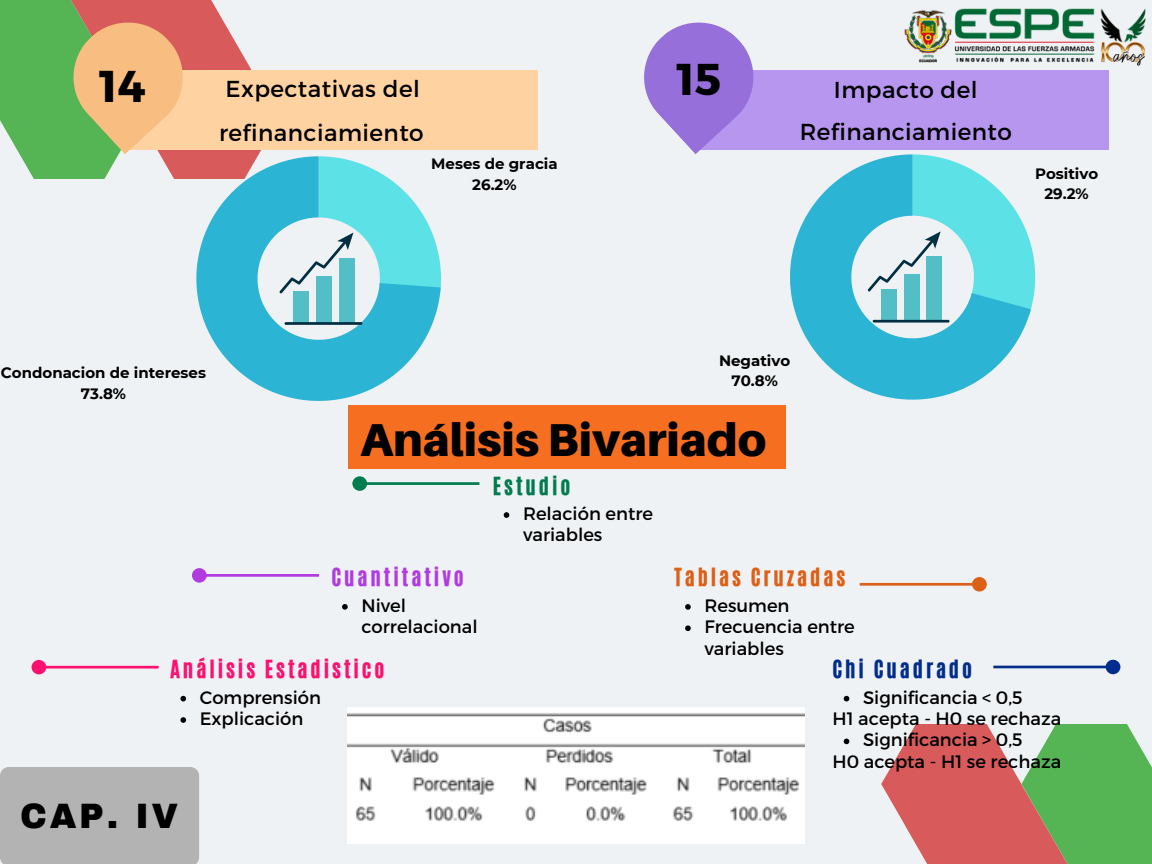
<style>
.page{position:relative;width:1152px;height:864px;background:#eff2f4}
.page>*{position:absolute;margin:0;border:0;box-sizing:border-box;transform-origin:0 0}
.t1{font:900 46.2px "Aileron";color:#000}
.t2{font:700 44.4px "Montserrat";color:#000}
.t3{font:900 34.5px "Archivo";color:#000}
.t4{font:23.1px/43.7px "Montserrat";letter-spacing:.02em;color:#000}
.t5{font:21px "CA Generated";letter-spacing:.14em;color:#fc1170}
.t6{font:21px "CA Generated";letter-spacing:.14em;color:#dd6017}
.t7{font:21px "CA Generated";letter-spacing:.14em;color:#b03ce1}
.t8{font:21px "CA Generated";letter-spacing:.14em;color:#022d8c}
.t9{font:21px "CA Generated";letter-spacing:.14em;color:#027c4f}
.t10{font:18px/21.3px "Montserrat";color:#000}
.t11{font:700 15px/21px "Montserrat";color:#000;text-align:center}
</style>
<div class="page">
<img style="left:904px;top:8px;width:242px;height:58px">
<svg style="left:881px;top:724px;width:271px;height:140px;background:#a8936d"></svg>
<div style="left:0;top:767px;width:199px;height:97px;background:#b3b3b4"></div>
<div style="left:122px;top:70px;width:416px;height:80px;background:#ffd2a2"></div>
<div style="left:693px;top:70px;width:415px;height:80px;background:#b696ef"></div>
<svg style="left:644px;top:22px;width:110px;height:132px"></svg>
<svg style="left:197px;top:294px;width:243px;height:107px;fill:#2bb4d4"></svg>
<div style="left:293px;top:291px;width:16px;height:32px;background:#54bec7"></div>
<div style="left:316px;top:276px;width:16px;height:47px;background:#54bec7"></div>
<div style="left:339px;top:258px;width:16px;height:65px;background:#54bec7"></div>
<hr style="left:285px;top:322px;width:77px;height:3px;background:#002f42">
<svg style="left:0;top:0;width:441px;height:294px"></svg>
<svg style="left:790px;top:163px;width:240px;height:237px;fill:#2bb4d4"></svg>
<svg style="left:881px;top:315px;width:15px;height:5px"></svg>
<svg style="left:904px;top:315px;width:15px;height:5px"></svg>
<svg style="left:927px;top:315px;width:15px;height:5px"></svg>
<hr style="left:873px;top:320px;width:77px;height:3px;background:#002f42">
<svg style="left:868px;top:154px;width:167px;height:161px"></svg>
<div style="left:349px;top:405px;width:437px;height:63px;background:#f66e20"></div>
<img style="left:347px;top:708px;width:457px;height:136px">
<svg style="left:993px;top:660px;width:127px;height:14px"></svg>
<svg style="left:844px;top:696px;width:5px;height:5px"></svg>
<svg style="left:844px;top:739px;width:5px;height:5px"></svg>
<svg style="left:180px;top:696px;width:6px;height:5px"></svg>
<svg style="left:180px;top:717px;width:6px;height:6px"></svg>
<svg style="left:342px;top:604px;width:6px;height:6px"></svg>
<svg style="left:504px;top:512px;width:5px;height:6px"></svg>
<svg style="left:685px;top:604px;width:6px;height:6px"></svg>
<svg style="left:685px;top:625px;width:6px;height:6px"></svg>
<svg style="left:32px;top:660px;width:127px;height:14px"></svg>
<svg style="left:192px;top:568px;width:127px;height:15px"></svg>
<svg style="left:352px;top:476px;width:127px;height:15px"></svg>
<svg style="left:860px;top:577px;width:127px;height:15px"></svg>
<h2 class="t2" style="left:99px;top:57px;width:48px">14</h2>
<h2 class="t2" style="left:676px;top:51px;width:46px">15</h2>
<p class="t4" style="left:219px;top:66px;width:206px">Expectativas del refinanciamiento</p>
<p class="t4" style="left:800px;top:67px;width:214px;line-height:42.8px;text-align:center">Impacto del<br>Refinanciamiento</p>
<p class="t11" style="left:431px;top:153px;width:128px">Meses de gracia<br>26.2%</p>
<p class="t11" style="left:1035px;top:163px;width:65px;line-height:20.5px">Positivo<br>29.2%</p>
<p class="t11" style="left:1px;top:362px;width:207px">Condonacion de intereses<br>73.8%</p>
<p class="t11" style="left:719px;top:350px;width:73px;line-height:20.5px">Negativo<br>70.8%</p>
<h1 class="t1" style="left:360px;top:411px;width:407px">Análisis Bivariado</h1>
<p class="t7" style="left:331px;top:562px;width:134px">Cuantitativo</p>
<p class="t10" style="left:361px;top:594px;width:118px">Nivel correlacional</p>
<p class="t9" style="left:493px;top:471px;width:79px">Estudio</p>
<p class="t10" style="left:523px;top:502px;width:132px">Relación entre variables</p>
<p class="t6" style="left:675px;top:562px;width:172px">Tablas Cruzadas</p>
<p class="t10" style="left:704px;top:594px;width:152px">Resumen<br>Frecuencia entre variables</p>
<p class="t5" style="left:170px;top:654px;width:216px">Análisis Estadistico</p>
<p class="t10" style="left:200px;top:686px;width:123px">Comprensión<br>Explicación</p>
<h3 class="t3" style="left:20px;top:798px;width:160px">CAP. IV</h3>
<p class="t8" style="left:832px;top:654px;width:141px">Chi Cuadrado</p>
<p class="t10" style="left:863px;top:686px;width:161px">Significancia &lt; 0,5</p>
<p class="t10" style="left:863px;top:729px;width:161px">Significancia &gt; 0,5</p>
<p class="t10" style="left:832px;top:707px;width:230px">H1 acepta - H0 se rechaza</p>
<p class="t10" style="left:832px;top:750px;width:230px">H0 acepta - H1 se rechaza</p>
</div>
